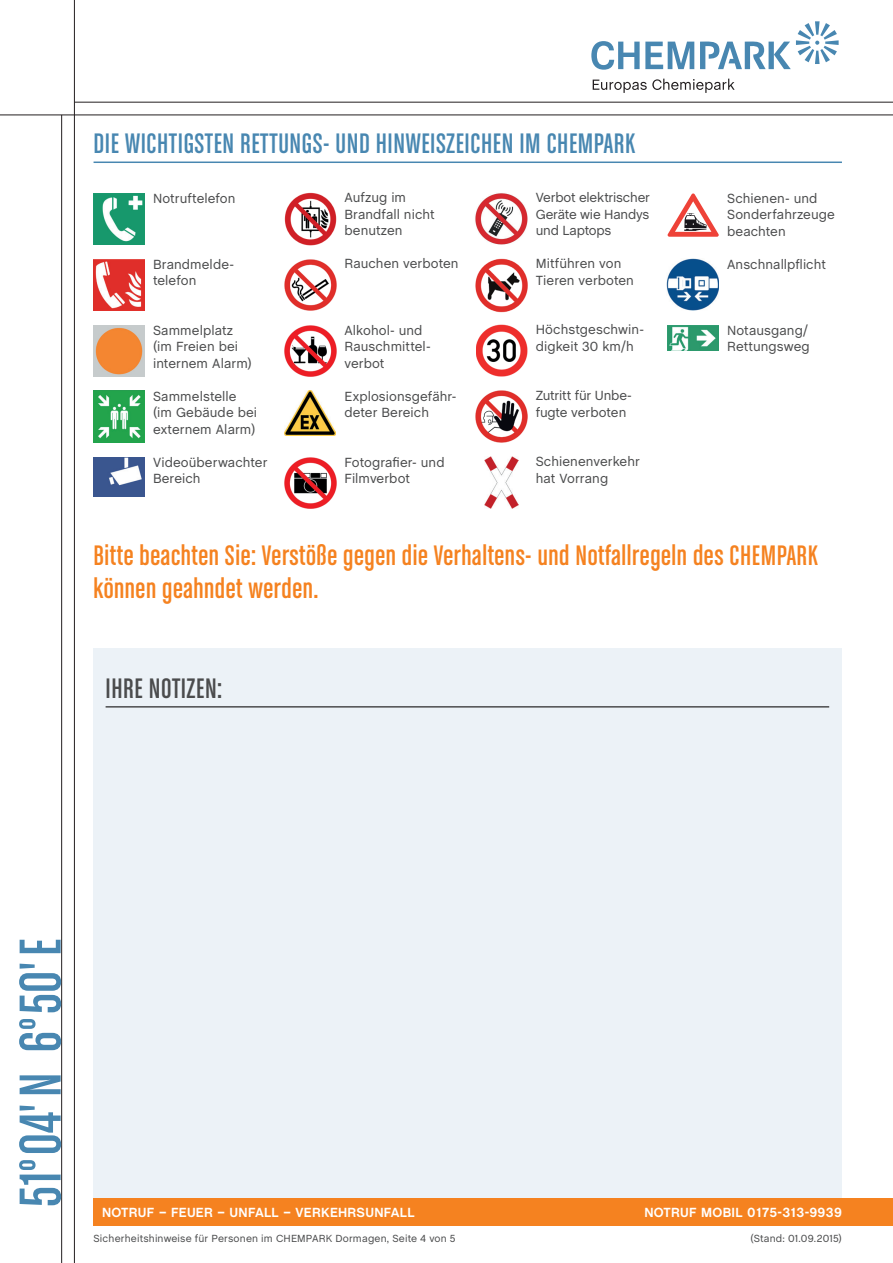
<style>
.page{position:relative;width:893px;height:1263px;background:#fff}
.page>*{position:absolute;margin:0;border:0;box-sizing:border-box;transform-origin:0 0}
.t1{font:condensed 30px/33px "Chalet";letter-spacing:.02em;color:#f58220}
.t2{font:condensed 30px "Chalet";letter-spacing:.02em;color:#4887b1}
.t3{font:condensed 30px "Chalet";letter-spacing:.02em;color:#4b4c4d}
.t4{font:13.5px/16.5px "Chalet";letter-spacing:.005em;color:#4b4c4d}
.t5{font:700 13.5px "Chalet";letter-spacing:.02em;color:#fff}
.t6{font:13.5px/16.5px "Chalet";letter-spacing:-.015em;color:#4b4c4d}
.t7{font:10.5px "Chalet";letter-spacing:.015em;color:#4b4c4d}
</style>
<div class="page">
<div style="left:94px;top:648px;width:748px;height:570px;background:#e8eff5"></div>
<hr style="left:74px;top:0;width:1px;height:1263px;background:#231f20">
<hr style="left:0;top:115px;width:893px;height:1px;background:#231f20">
<hr style="left:74px;top:102px;width:819px;height:1px;background:#231f20">
<hr style="left:61px;top:115px;width:1px;height:1148px;background:#231f20">
<svg style="left:591px;top:41px;width:103px;height:29px"></svg>
<svg style="left:700px;top:21px;width:139px;height:48px"></svg>
<svg style="left:593px;top:79px;width:142px;height:14px"></svg>
<div style="left:94px;top:1198px;width:799px;height:28px;background:#f58220"></div>
<svg style="left:19px;top:1160px;width:42px;height:45px"></svg>
<svg style="left:19px;top:1105px;width:42px;height:48px"></svg>
<svg style="left:20px;top:1075px;width:41px;height:19px"></svg>
<svg style="left:19px;top:1019px;width:42px;height:31px"></svg>
<svg style="left:19px;top:964px;width:42px;height:48px"></svg>
<svg style="left:20px;top:940px;width:41px;height:13px"></svg>
<hr style="left:94px;top:162px;width:748px;height:1px;background:#4887b1">
<hr style="left:106px;top:706px;width:723px;height:2px;background:#4b4c4d">
<img style="left:94px;top:325px;width:51px;height:51px">
<img style="left:668px;top:325px;width:51px;height:25px">
<img style="left:284px;top:457px;width:53px;height:52px">
<img style="left:284px;top:259px;width:53px;height:52px">
<img style="left:475px;top:258px;width:53px;height:55px">
<img style="left:284px;top:325px;width:53px;height:52px">
<img style="left:475px;top:193px;width:53px;height:52px">
<img style="left:285px;top:391px;width:51px;height:45px">
<img style="left:476px;top:324px;width:52px;height:53px">
<img style="left:94px;top:457px;width:51px;height:40px">
<img style="left:475px;top:390px;width:53px;height:53px">
<img style="left:484px;top:457px;width:35px;height:51px">
<img style="left:284px;top:193px;width:53px;height:52px">
<img style="left:94px;top:391px;width:51px;height:51px">
<img style="left:94px;top:193px;width:51px;height:51px">
<img style="left:94px;top:259px;width:51px;height:51px">
<img style="left:667px;top:259px;width:52px;height:52px">
<svg style="left:668px;top:193px;width:51px;height:44px"></svg>
<h1 class="t2" style="left:94px;top:127px;width:543px">DIE WICHTIGSTEN RETTUNGS- UND HINWEISZEICHEN IM CHEMPARK</h1>
<p class="t4" style="left:153px;top:188px;width:84px">Notruftelefon</p>
<p class="t4" style="left:153px;top:254px;width:82px">Brandmelde&shy;telefon</p>
<p class="t4" style="left:153px;top:320px;width:100px">Sammelplatz (im Freien bei internem Alarm)</p>
<p class="t4" style="left:153px;top:386px;width:106px">Sammelstelle (im Gebäude bei externem Alarm)</p>
<p class="t4" style="left:153px;top:452px;width:116px">Videoüberwachter<br>Bereich</p>
<p class="t4" style="left:344px;top:188px;width:92px">Aufzug im<br>Brandfall nicht benutzen</p>
<p class="t4" style="left:344px;top:254px;width:116px">Rauchen verboten</p>
<p class="t4" style="left:344px;top:320px;width:88px">Alkohol- und<br>Rauschmittel&shy;verbot</p>
<p class="t4" style="left:344px;top:386px;width:114px">Explosionsgefähr&shy;deter Bereich</p>
<p class="t4" style="left:344px;top:452px;width:102px">Fotografier- und<br>Filmverbot</p>
<p class="t4" style="left:536px;top:188px;width:116px;text-align:justify">Verbot elektrischer Geräte wie Handys und Laptops</p>
<p class="t4" style="left:536px;top:254px;width:100px">Mitführen von<br>Tieren verboten</p>
<p class="t4" style="left:536px;top:320px;width:110px">Höchstgeschwin&shy;digkeit 30 km/h</p>
<p class="t6" style="left:536px;top:386px;width:97px">Zutritt für Unbe&shy;fugte verboten</p>
<p class="t4" style="left:536px;top:452px;width:106px">Schienenverkehr hat Vorrang</p>
<p class="t4" style="left:727px;top:188px;width:109px">Schienen- und<br>Sonderfahrzeuge beachten</p>
<p class="t4" style="left:727px;top:254px;width:100px">Anschnallpflicht</p>
<p class="t4" style="left:727px;top:320px;width:84px">Notausgang/<br>Rettungsweg</p>
<h1 class="t1" style="left:94px;top:538px;width:726px">Bitte beachten Sie: Verstöße gegen die Verhaltens- und Notfallregeln des CHEMPARK können geahndet werden.</h1>
<h1 class="t3" style="left:106px;top:671px;width:118px">IHRE NOTIZEN:</h1>
<p class="t5" style="left:102px;top:1204px;width:314px">NOTRUF – FEUER – UNFALL – VERKEHRSUNFALL</p>
<p class="t5" style="left:644px;top:1204px;width:199px">NOTRUF MOBIL 0175-313-9939</p>
<p class="t7" style="left:94px;top:1230px;width:364px">Sicherheitshinweise für Personen im CHEMPARK Dormagen, Seite 4 von 5</p>
<p class="t7" style="left:750px;top:1230px;width:93px">(Stand: 01.09.2015)</p>
</div>
